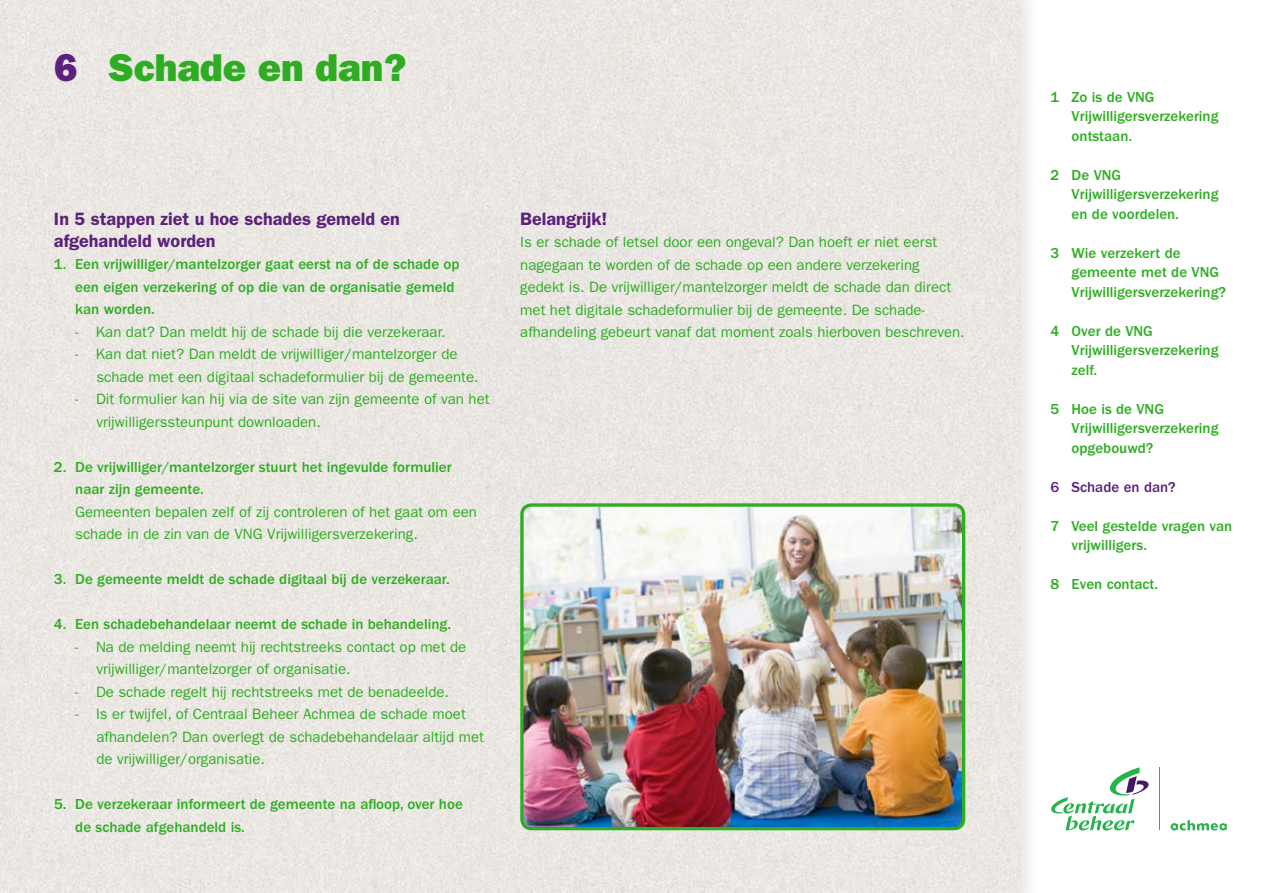
<style>
.page{position:relative;width:1263px;height:893px;background:#fff}
.page>*{position:absolute;margin:0;border:0;box-sizing:border-box;transform-origin:0 0}
.t1{font:39px "ITC Franklin Gothic Std Hvy";color:#2ead22}
.t2{font:600 18px/21.6px "ITC Franklin Gothic Std";color:#5b217c}
.t3{font:15px/22.5px "ITC Franklin Gothic Std";color:#2ead22}
.t4{font:500 15px/19.5px "ITC Franklin Gothic Std";color:#2ead22}
.t5{font:500 15px "ITC Franklin Gothic Std";color:#5b217c}
.s1{color:#5b217c}
</style>
<div class="page">
<div style="left:0;top:0;width:1020px;height:893px;background:#ebe7e3"></div>
<svg style="left:1170px;top:820px;width:57px;height:10px"></svg>
<hr style="left:1159px;top:767px;width:1px;height:63px;background:#25b34b">
<svg style="left:1051px;top:767px;width:98px;height:63px"></svg>
<img style="left:522px;top:506px;width:442px;height:323px">
<div style="left:520px;top:503px;width:445px;height:327px;border:3px solid #2ead22;border-radius:9px"></div>
<h1 class="t1" style="left:54px;top:44px;width:354px"><span class="s1">6</span> Schade en dan?</h1>
<p class="t2" style="left:54px;top:208px;width:347px">In 5 stappen ziet u hoe schades gemeld en afgehandeld worden</p>
<p class="t4" style="left:75px;top:253px;width:386px;line-height:22.5px;text-indent:-21px">1. Een vrijwilliger/mantelzorger gaat eerst na of de schade op een eigen verzekering of op die van de organisatie gemeld kan worden.</p>
<p class="t3" style="left:75px;top:320px;width:372px">- Kan dat? Dan meldt hij de schade bij die verzekeraar.</p>
<p class="t3" style="left:97px;top:343px;width:384px;text-indent:-21px">- Kan dat niet? Dan meldt de vrijwilliger/mantelzorger de schade met een digitaal schadeformulier bij de gemeente.</p>
<p class="t3" style="left:97px;top:388px;width:394px;text-indent:-21px">- Dit formulier kan hij via de site van zijn gemeente of van het vrijwilligerssteunpunt downloaden.</p>
<p class="t4" style="left:75px;top:455px;width:378px;line-height:22.5px;text-indent:-21px">2. De vrijwilliger/mantelzorger stuurt het ingevulde formulier naar zijn gemeente.</p>
<p class="t3" style="left:75px;top:500px;width:403px">Gemeenten bepalen zelf of zij controleren of het gaat om een schade in de zin van de VNG Vrijwilligersverzekering.</p>
<p class="t4" style="left:54px;top:569px;width:397px">3. De gemeente meldt de schade digitaal bij de verzekeraar.</p>
<p class="t4" style="left:54px;top:614px;width:399px">4. Een schadebehandelaar neemt de schade in behandeling.</p>
<p class="t3" style="left:97px;top:635px;width:371px;text-indent:-21px">- Na de melding neemt hij rechtstreeks contact op met de vrijwilliger/mantelzorger of organisatie.</p>
<p class="t3" style="left:75px;top:680px;width:375px">- De schade regelt hij rechtstreeks met de benadeelde.</p>
<p class="t3" style="left:97px;top:703px;width:389px;text-indent:-21px">- Is er twijfel, of Centraal Beheer Achmea de schade moet afhandelen? Dan overlegt de schadebehandelaar altijd met de vrijwilliger/organisatie.</p>
<p class="t4" style="left:75px;top:793px;width:389px;line-height:22.5px;text-indent:-21px">5. De verzekeraar informeert de gemeente na afloop, over hoe de schade afgehandeld is.</p>
<p class="t2" style="left:520px;top:208px;width:89px">Belangrijk!</p>
<p class="t3" style="left:520px;top:231px;width:446px">Is er schade of letsel door een ongeval? Dan hoeft er niet eerst nagegaan te worden of de schade op een andere verzekering gedekt is. De vrijwilliger/mantelzorger meldt de schade dan direct met het digitale schadeformulier bij de gemeente. De schade&shy;afhandeling gebeurt vanaf dat moment zoals hierboven beschreven.</p>
<p class="t4" style="left:1071px;top:87px;width:148px;text-indent:-21px">1 Zo is de VNG<br>Vrijwilligersverzekering ontstaan.</p>
<p class="t4" style="left:1071px;top:165px;width:148px;text-indent:-21px">2 De VNG<br>Vrijwilligersverzekering en de voordelen.</p>
<p class="t4" style="left:1071px;top:243px;width:156px;text-indent:-21px">3 Wie verzekert de gemeente met de VNG<br>Vrijwilligersverzekering?</p>
<p class="t4" style="left:1071px;top:321px;width:148px;text-indent:-21px">4 Over de VNG<br>Vrijwilligersverzekering zelf.</p>
<p class="t4" style="left:1071px;top:399px;width:148px;text-indent:-21px">5 Hoe is de VNG<br>Vrijwilligersverzekering opgebouwd?</p>
<p class="t5" style="left:1050px;top:478px;width:127px">6 Schade en dan?</p>
<p class="t4" style="left:1071px;top:516px;width:162px;text-indent:-21px">7 Veel gestelde vragen van vrijwilligers.</p>
<p class="t4" style="left:1050px;top:575px;width:109px">8 Even contact.</p>
</div>
